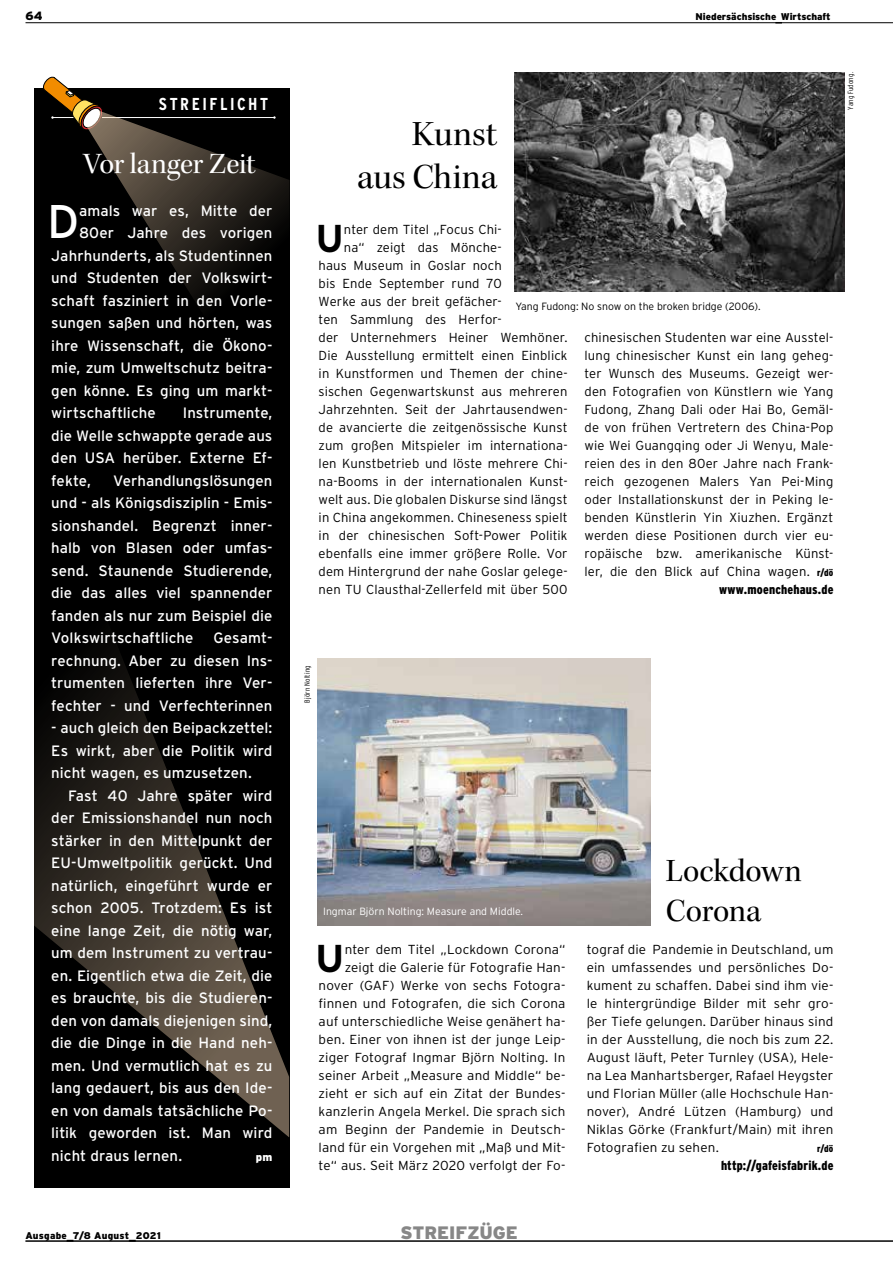
<style>
.page{position:relative;width:893px;height:1263px;background:#fff}
.page>*{position:absolute;margin:0;border:0;box-sizing:border-box;transform-origin:0 0}
.t1{font:47.1px "Interstate";color:#fff}
.t2{font:700 38.7px "Interstate";color:#000}
.t3{font:36px/43.2px "Kepler Std Subh";letter-spacing:.005em;color:#000;text-align:right}
.t4{font:33px/39.6px "Kepler Std Subh";letter-spacing:-.005em;color:#000}
.t5{font:30px "Kepler Std Subh";letter-spacing:-.01em;color:#fff}
.t6{font:900 18px "Interstate";letter-spacing:-.005em;color:#878787}
.t7{font:700 condensed 17.25px "Interstate";letter-spacing:.145em;color:#fff}
.t8{font:15px/22.5px "Interstate";letter-spacing:.005em;color:#fff;text-align:justify}
.t9{font:300 13.05px/18px "Interstate";letter-spacing:.01em;color:#000;text-align:right}
.t10{font:900 condensed 13.05px "Interstate";letter-spacing:.01em;color:#000}
.t11{font:900 12px "Interstate";color:#000}
.t12{font:900 11.25px "Interstate";color:#fff}
.t13{font:300 10.5px "Interstate";color:#000}
.t14{font:300 10.5px "Interstate";color:#fff}
.t15{font:900 9.75px "Interstate";color:#000}
.t16{font:900 9.75px "Interstate";letter-spacing:.02em;color:#000}
.t17{font:900 condensed 9.75px "Interstate";color:#000}
.t18{font:300 condensed 7.5px "Interstate";letter-spacing:.025em;color:#000}
.s1{font-size:13.5px}
.s2{font-weight:900;font-stretch:condensed;font-size:9.75px}
.s3{font-weight:900;font-stretch:condensed}
</style>
<div class="page">
<hr style="left:26px;top:22px;width:867px;height:1px;background:#000">
<img style="left:317px;top:659px;width:334px;height:266px">
<hr style="left:26px;top:1241px;width:867px;height:1px;background:#000">
<div style="left:34px;top:89px;width:255px;height:1099px;background:#000"></div>
<svg style="left:34px;top:648px;width:255px;height:489px"></svg>
<svg style="left:43px;top:77px;width:61px;height:53px"></svg>
<svg style="left:87px;top:111px;width:203px;height:343px"></svg>
<img style="left:514px;top:72px;width:330px;height:220px">
<p class="t11" style="left:26px;top:9px;width:19px">64</p>
<p class="t15" style="left:695px;top:11px;width:137px">Niedersächsische Wirtschaft</p>
<h3 class="t7" style="left:159px;top:94px;width:111px">STREIFLICHT</h3>
<h3 class="t5" style="left:83px;top:147px;width:174px">Vor langer Zeit</h3>
<h1 class="t1" style="left:47px;top:193px;width:34px">D</h1>
<p class="t8" style="left:79px;top:199px;width:195px">amals war es, Mitte der</p>
<p class="t8" style="left:79px;top:222px;width:195px">80er Jahre des vorigen</p>
<p class="t8" style="left:51px;top:244px;width:223px">Jahrhunderts, als Studentinnen</p>
<p class="t8" style="left:51px;top:267px;width:223px">und Studenten der Volkswirt-</p>
<p class="t8" style="left:51px;top:289px;width:223px">schaft fasziniert in den Vorle-</p>
<p class="t8" style="left:51px;top:312px;width:223px">sungen saßen und hörten, was</p>
<p class="t8" style="left:51px;top:334px;width:223px">ihre Wissenschaft, die Ökono-</p>
<p class="t8" style="left:51px;top:357px;width:223px">mie, zum Umweltschutz beitra-</p>
<p class="t8" style="left:51px;top:379px;width:223px">gen könne. Es ging um markt-</p>
<p class="t8" style="left:51px;top:402px;width:106px">wirtschaftliche</p>
<p class="t8" style="left:51px;top:402px;width:223px;text-indent:132px">Instrumente, die Welle schwappte gerade aus den USA herüber. Externe Ef&shy;fekte,</p>
<p class="t8" style="left:51px;top:469px;width:223px;text-indent:62px">Verhandlungslösungen und - als Königsdisziplin - Emis&shy;sionshandel. Begrenzt inner&shy;halb von Blasen oder umfas&shy;send. Staunende Studierende, die das alles viel spannender fanden als nur zum Beispiel die Volkswirtschaftliche</p>
<p class="t8" style="left:51px;top:627px;width:223px;text-indent:162px">Gesamt&shy;rechnung. Aber zu diesen Ins&shy;trumenten lieferten ihre Ver&shy;fechter - und Verfechterinnen</p>
<p class="t8" style="left:51px;top:717px;width:223px">- auch gleich den Beipackzettel:<br>Es wirkt, aber die Politik wird nicht wagen, es umzusetzen.</p>
<p class="t8" style="left:51px;top:784px;width:223px;text-indent:17px">Fast 40 Jahre später wird der Emissionshandel nun noch stärker in den Mittelpunkt der EU-Umweltpolitik gerückt. Und natürlich, eingeführt wurde er schon 2005. Trotzdem: Es ist eine lange Zeit, die nötig war, um dem Instrument zu vertrau&shy;en. Eigentlich etwa die Zeit, die es brauchte, bis die Studieren&shy;den von damals diejenigen sind, die die Dinge in die Hand neh&shy;men. Und vermutlich hat es zu lang gedauert, bis aus den Ide&shy;en von damals tatsächliche Po&shy;litik geworden ist. Man wird nicht draus lernen.</p>
<p class="t12" style="left:256px;top:1150px;width:18px">pm</p>
<p class="t16" style="left:26px;top:1230px;width:137px">Ausgabe<span class="s1">_</span>7/8 August<span class="s1">_</span>2021</p>
<h3 class="t3" style="left:357px;top:113px;width:142px">Kunst aus China</h3>
<h2 class="t2" style="left:315px;top:215px;width:30px">U</h2>
<p class="t9" style="left:344px;top:220px;width:159px">nter dem Titel „Focus Chi-</p>
<p class="t9" style="left:344px;top:238px;width:159px">na“ zeigt das Mönche-</p>
<p class="t9" style="left:319px;top:256px;width:185px">haus Museum in Goslar noch</p>
<p class="t9" style="left:319px;top:274px;width:185px">bis Ende September rund 70</p>
<p class="t9" style="left:319px;top:292px;width:185px">Werke aus der breit gefächer-</p>
<p class="t9" style="left:319px;top:310px;width:185px">ten Sammlung des Herfor-</p>
<p class="t9" style="left:319px;top:328px;width:250px">der Unternehmers Heiner Wemhöner.</p>
<p class="t9" style="left:319px;top:346px;width:250px">Die Ausstellung ermittelt einen Einblick</p>
<p class="t9" style="left:319px;top:364px;width:250px">in Kunstformen und Themen der chine-</p>
<p class="t9" style="left:319px;top:382px;width:250px">sischen Gegenwartskunst aus mehreren</p>
<p class="t9" style="left:319px;top:400px;width:250px">Jahrzehnten. Seit der Jahrtausendwen-</p>
<p class="t9" style="left:319px;top:418px;width:250px">de avancierte die zeitgenössische Kunst</p>
<p class="t9" style="left:319px;top:436px;width:250px">zum großen Mitspieler im internationa-</p>
<p class="t9" style="left:319px;top:454px;width:250px">len Kunstbetrieb und löste mehrere Chi-</p>
<p class="t9" style="left:319px;top:472px;width:250px">na-Booms in der internationalen Kunst-</p>
<p class="t9" style="left:319px;top:490px;width:250px">welt aus. Die globalen Diskurse sind längst</p>
<p class="t9" style="left:319px;top:508px;width:250px">in China angekommen. Chineseness spielt</p>
<p class="t9" style="left:319px;top:526px;width:250px">in der chinesischen Soft-Power Politik</p>
<p class="t9" style="left:319px;top:544px;width:250px">ebenfalls eine immer größere Rolle. Vor</p>
<p class="t9" style="left:319px;top:562px;width:250px">dem Hintergrund der nahe Goslar gelege-</p>
<p class="t9" style="left:319px;top:580px;width:250px">nen TU Clausthal-Zellerfeld mit über 500</p>
<p class="t13" style="left:515px;top:300px;width:247px">Yang Fudong: No snow on the broken bridge (2006).</p>
<p class="t9" style="left:585px;top:328px;width:250px">chinesischen Studenten war eine Ausstel&shy;lung chinesischer Kunst ein lang geheg&shy;ter Wunsch des Museums. Gezeigt wer&shy;den Fotografien von Künstlern wie Yang Fudong, Zhang Dali oder Hai Bo, Gemäl&shy;de von frühen Vertretern des China-Pop wie Wei Guangqing oder Ji Wenyu, Male&shy;reien des in den 80er Jahre nach Frank&shy;reich gezogenen Malers Yan Pei-Ming oder Installationskunst der in Peking le&shy;benden Künstlerin Yin Xiuzhen. Ergänzt werden diese Positionen durch vier eu&shy;ropäische bzw. amerikanische Künst&shy;ler, die den Blick auf China wagen. <span class="s2">r/dö </span><span class="s3">www.moenchehaus.de</span></p>
<p class="t18" style="left:846px;top:110px;width:39px;rotate:-90deg">Yang Fudong.</p>
<p class="t18" style="left:303px;top:702px;width:39px;rotate:-90deg">Björn Nolting</p>
<p class="t14" style="left:323px;top:905px;width:201px">Ingmar Björn Nolting: Measure and Middle.</p>
<h3 class="t4" style="left:666px;top:852px;width:137px">Lockdown<br>Corona</h3>
<p class="t9" style="left:319px;top:940px;width:248px">nter dem Titel „Lockdown Corona“ zeigt die Galerie für Fotografie Han&shy;nover (GAF) Werke von sechs Fotogra&shy;finnen und Fotografen, die sich Corona auf unterschiedliche Weise genähert ha&shy;ben. Einer von ihnen ist der junge Leip&shy;ziger Fotograf Ingmar Björn Nolting. In seiner Arbeit „Measure and Middle“ be&shy;zieht er sich auf ein Zitat der Bundes&shy;kanzlerin Angela Merkel. Die sprach sich am Beginn der Pandemie in Deutsch&shy;land für ein Vorgehen mit „Maß und Mit&shy;te“ aus. Seit März 2020 verfolgt der Fo-</p>
<p class="t9" style="left:587px;top:940px;width:248px;text-align:justify">tograf die Pandemie in Deutschland, um ein umfassendes und persönliches Do&shy;kument zu schaffen. Dabei sind ihm vie&shy;le hintergründige Bilder mit sehr gro&shy;ßer Tiefe gelungen. Darüber hinaus sind in der Ausstellung, die noch bis zum 22.<br>August läuft, Peter Turnley (USA), Hele&shy;na Lea Manhartsberger, Rafael Heygster und Florian Müller (alle Hochschule Han&shy;nover), André Lützen (Hamburg) und Niklas Görke (Frankfurt/Main) mit ihren Fotografien zu sehen.</p>
<h2 class="t2" style="left:315px;top:935px;width:31px">U</h2>
<p class="t17" style="left:817px;top:1143px;width:18px">r/dö</p>
<p class="t10" style="left:721px;top:1157px;width:114px">http://gafeisfabrik.de</p>
<h3 class="t6" style="left:400px;top:1221px;width:119px">STREIFZÜGE</h3>
</div>
